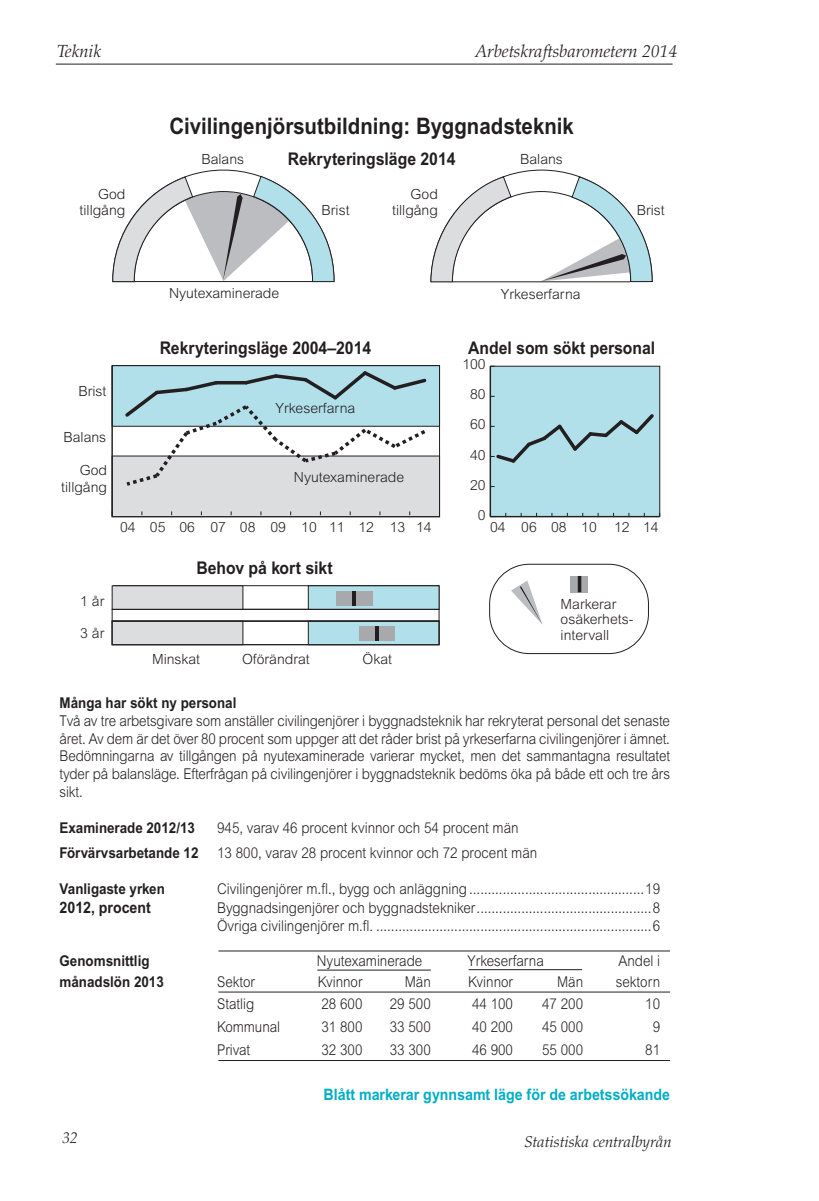
<style>
.page{position:relative;width:819px;height:1201px;background:#fff}
.page>*{position:absolute;margin:0;border:0;box-sizing:border-box;transform-origin:0 0}
.t1{font:700 22.75px "Arial";color:#231f20;scale:.9 1}
.t2{font:700 17.5px "Arial";color:#231f20;scale:.9 1}
.t3{font:italic 300 17.5px "Palatino";color:#231f20}
.Lönetab_rubrik{font:700 15.75px "Arial";color:#00aec5;scale:.9 1}
.t4{font:italic 300 15.75px "Palatino";color:#231f20}
.behovsbrödtext{font:700 15.75px "Arial";color:#231f20;scale:.9 1}
.behovsbrödtext-2{font:300 14.88px/17.8px "Arial";color:#231f20;text-align:justify;scale:.9 1}
.behovstext{font:700 14.88px "Arial";color:#231f20;scale:.9 1}
.behovsbrödtext-3{font:700 14.88px "Arial";color:#231f20;scale:.9 1}
.t5{font:300 14px/16.8px "Arial";color:#231f20;text-align:right}
</style>
<div class="page">
<hr style="left:56px;top:64px;width:616px;height:1px;background:#231f20">
<hr style="left:218px;top:950px;width:452px;height:1px;background:#231f20">
<hr style="left:218px;top:991px;width:452px;height:1px;background:#231f20">
<hr style="left:218px;top:1060px;width:452px;height:1px;background:#231f20">
<hr style="left:317px;top:969px;width:114px;height:1px;background:#231f20">
<hr style="left:468px;top:969px;width:114px;height:1px;background:#231f20">
<div style="left:490px;top:366px;width:169px;height:150px;background:#b1e0ea"></div>
<div style="left:490px;top:366px;width:170px;height:151px;border:1px solid #231f20"></div>
<div style="left:112px;top:621px;width:131px;height:23px;background:#dcdddf"></div>
<div style="left:308px;top:621px;width:131px;height:23px;background:#b1e0ea"></div>
<div style="left:489px;top:564px;width:159px;height:90px;border:1px solid #231f20;border-radius:40px"></div>
<div style="left:113px;top:585px;width:326px;height:24px;border:1px solid #231f20"></div>
<div style="left:112px;top:586px;width:131px;height:23px;background:#dcdddf"></div>
<div style="left:112px;top:585px;width:131px;height:24px;border:1px solid #231f20"></div>
<div style="left:308px;top:586px;width:131px;height:23px;background:#b1e0ea"></div>
<div style="left:308px;top:585px;width:131px;height:24px;border:1px solid #231f20"></div>
<div style="left:112px;top:365px;width:327px;height:61px;background:#b1e0ea"></div>
<div style="left:112px;top:456px;width:327px;height:61px;background:#dcdddf"></div>
<div style="left:112px;top:621px;width:327px;height:24px;border:1px solid #231f20"></div>
<div style="left:112px;top:609px;width:327px;height:12px;border:1px solid #231f20"></div>
<svg style="left:122px;top:371px;width:307px;height:115px"></svg>
<div style="left:570px;top:575px;width:17px;height:17px;background:#a8a9ad"></div>
<svg style="left:577px;top:576px;width:4px;height:16px"></svg>
<svg style="left:511px;top:581px;width:31px;height:43px"></svg>
<div style="left:112px;top:365px;width:328px;height:152px;border:1px solid #231f20"></div>
<svg style="left:112px;top:169px;width:223px;height:113px"></svg>
<svg style="left:430px;top:170px;width:222px;height:113px"></svg>
<hr style="left:431px;top:281px;width:199px;height:1px;background:#231f20">
<hr style="left:490px;top:516px;width:169px;height:1px;background:#231f20">
<hr style="left:489px;top:366px;width:2px;height:150px;background:#231f20">
<svg style="left:491px;top:411px;width:163px;height:55px"></svg>
<div style="left:336px;top:591px;width:36px;height:14px;background:#a8a9ad"></div>
<div style="left:359px;top:626px;width:35px;height:14px;background:#a8a9ad"></div>
<hr style="left:352px;top:591px;width:4px;height:14px;background:#231f20">
<hr style="left:375px;top:626px;width:3px;height:14px;background:#231f20">
<p class="t3" style="left:57px;top:41px;width:46px">Teknik</p>
<p class="t3" style="left:475px;top:41px;width:203px">Arbetskraftsbarometern 2014</p>
<p class="t1" style="left:169px;top:113px;width:451px">Civilingenjörsutbildning: Byggnadsteknik</p>
<p class="t5" style="left:80px;top:185px;width:47px">God tillgång</p>
<p class="t5" style="left:201px;top:150px;width:44px">Balans</p>
<p class="t2" style="left:288px;top:149px;width:188px">Rekryteringsläge 2014</p>
<p class="t5" style="left:321px;top:202px;width:29px">Brist</p>
<p class="t5" style="left:392px;top:185px;width:47px">God tillgång</p>
<p class="t5" style="left:520px;top:150px;width:44px">Balans</p>
<p class="t5" style="left:169px;top:284px;width:112px">Nyutexaminerade</p>
<p class="t5" style="left:501px;top:285px;width:81px">Yrkeserfarna</p>
<p class="t5" style="left:636px;top:202px;width:29px">Brist</p>
<p class="t2" style="left:160px;top:338px;width:236px">Rekryteringsläge 2004–2014</p>
<p class="t2" style="left:468px;top:338px;width:209px">Andel som sökt personal</p>
<p class="t5" style="left:462px;top:356px;width:25px">100</p>
<p class="t5" style="left:78px;top:382px;width:30px">Brist</p>
<p class="t5" style="left:63px;top:428px;width:44px">Balans</p>
<p class="t5" style="left:61px;top:462px;width:47px">God tillgång</p>
<p class="t5" style="left:294px;top:469px;width:112px">Nyutexaminerade</p>
<p class="t5" style="left:275px;top:399px;width:81px">Yrkeserfarna</p>
<p class="t5" style="left:470px;top:386px;width:17px">80</p>
<p class="t5" style="left:470px;top:416px;width:17px">60</p>
<p class="t5" style="left:470px;top:446px;width:17px">40</p>
<p class="t5" style="left:470px;top:476px;width:17px">20</p>
<p class="t5" style="left:478px;top:506px;width:9px">0</p>
<p class="t5" style="left:120px;top:519px;width:313px">04 05 06 07 08 09 10 11 12 13 14</p>
<p class="t5" style="left:490px;top:518px;width:170px">04 06 08 10 12 14</p>
<p class="t5" style="left:80px;top:592px;width:26px">1 år</p>
<p class="t5" style="left:80px;top:624px;width:26px">3 år</p>
<p class="t2" style="left:196px;top:557px;width:153px">Behov på kort sikt</p>
<p class="t5" style="left:152px;top:651px;width:50px">Minskat</p>
<p class="t5" style="left:242px;top:651px;width:69px">Oförändrat</p>
<p class="t5" style="left:362px;top:651px;width:31px">Ökat</p>
<p class="t5" style="left:560px;top:596px;width:74px;line-height:15.8px;text-align:left">Markerar osäkerhets&shy;intervall</p>
<p class="behovstext" style="left:60px;top:694px;width:198px">Många har sökt ny personal</p>
<p class="behovsbrödtext-2" style="left:60px;top:711px;width:679px">Två av tre arbetsgivare som anställer civilingenjörer i byggnadsteknik har rekryterat personal det senaste året. Av dem är det över 80 procent som uppger att det råder brist på yrkeserfarna civilingenjörer i ämnet.<br>Bedömningarna av tillgången på nyutexaminerade varierar mycket, men det sammantagna resultatet tyder på balansläge. Efterfrågan på civilingenjörer i byggnadsteknik bedöms öka på både ett och tre års sikt.</p>
<p class="behovstext" style="left:60px;top:818px;width:152px">Examinerade 2012/13</p>
<p class="behovsbrödtext-2" style="left:217px;top:818px;width:336px">945, varav 46 procent kvinnor och 54 procent män</p>
<p class="behovstext" style="left:60px;top:844px;width:156px">Förvärvsarbetande 12</p>
<p class="behovsbrödtext-2" style="left:217px;top:844px;width:357px">13 800, varav 28 procent kvinnor och 72 procent män</p>
<p class="behovsbrödtext-3" style="left:60px;top:879px;width:119px">Vanligaste yrken</p>
<p class="behovsbrödtext-2" style="left:217px;top:879px;width:493px">Civilingenjörer m.fl., bygg och anläggning ...............................................19</p>
<p class="behovsbrödtext" style="left:60px;top:898px;width:103px">2012, procent</p>
<p class="behovsbrödtext-2" style="left:217px;top:898px;width:493px">Byggnadsingenjörer och byggnadstekniker...............................................8</p>
<p class="behovsbrödtext-2" style="left:217px;top:916px;width:493px">Övriga civilingenjörer m.fl. ..........................................................................6</p>
<p class="behovsbrödtext-3" style="left:60px;top:952px;width:102px">Genomsnittlig</p>
<p class="behovsbrödtext-2" style="left:317px;top:952px;width:119px">Nyutexaminerade</p>
<p class="behovsbrödtext-2" style="left:467px;top:952px;width:86px">Yrkeserfarna</p>
<p class="behovsbrödtext-2" style="left:618px;top:952px;width:48px">Andel i</p>
<p class="behovsbrödtext-3" style="left:60px;top:972px;width:117px">månadslön 2013</p>
<p class="behovsbrödtext-2" style="left:217px;top:972px;width:44px">Sektor</p>
<p class="behovsbrödtext-2" style="left:318px;top:972px;width:51px">Kvinnor</p>
<p class="behovsbrödtext-2" style="left:404px;top:972px;width:30px">Män</p>
<p class="behovsbrödtext-2" style="left:468px;top:972px;width:51px">Kvinnor</p>
<p class="behovsbrödtext-2" style="left:557px;top:972px;width:30px">Män</p>
<p class="behovsbrödtext-2" style="left:615px;top:972px;width:51px">sektorn</p>
<p class="behovsbrödtext-2" style="left:217px;top:995px;width:43px">Statlig</p>
<p class="behovsbrödtext-2" style="left:321px;top:995px;width:47px">28 600</p>
<p class="behovsbrödtext-2" style="left:390px;top:995px;width:47px">29 500</p>
<p class="behovsbrödtext-2" style="left:472px;top:995px;width:47px">44 100</p>
<p class="behovsbrödtext-2" style="left:542px;top:995px;width:47px">47 200</p>
<p class="behovsbrödtext-2" style="left:645px;top:995px;width:18px">10</p>
<p class="behovsbrödtext-2" style="left:217px;top:1018px;width:72px">Kommunal</p>
<p class="behovsbrödtext-2" style="left:321px;top:1018px;width:47px">31 800</p>
<p class="behovsbrödtext-2" style="left:390px;top:1018px;width:47px">33 500</p>
<p class="behovsbrödtext-2" style="left:472px;top:1018px;width:47px">40 200</p>
<p class="behovsbrödtext-2" style="left:542px;top:1018px;width:47px">45 000</p>
<p class="behovsbrödtext-2" style="left:652px;top:1018px;width:10px">9</p>
<p class="behovsbrödtext-2" style="left:217px;top:1040px;width:38px">Privat</p>
<p class="behovsbrödtext-2" style="left:321px;top:1040px;width:47px">32 300</p>
<p class="behovsbrödtext-2" style="left:390px;top:1040px;width:47px">33 300</p>
<p class="behovsbrödtext-2" style="left:472px;top:1040px;width:47px">46 900</p>
<p class="behovsbrödtext-2" style="left:542px;top:1040px;width:47px">55 000</p>
<p class="behovsbrödtext-2" style="left:645px;top:1040px;width:18px">81</p>
<p class="Lönetab_rubrik" style="left:323px;top:1085px;width:386px">Blått markerar gynnsamt läge för de arbetssökande</p>
<p class="t4" style="left:62px;top:1128px;width:17px">32</p>
<p class="t4" style="left:524px;top:1132px;width:149px">Statistiska centralbyrån</p>
</div>
